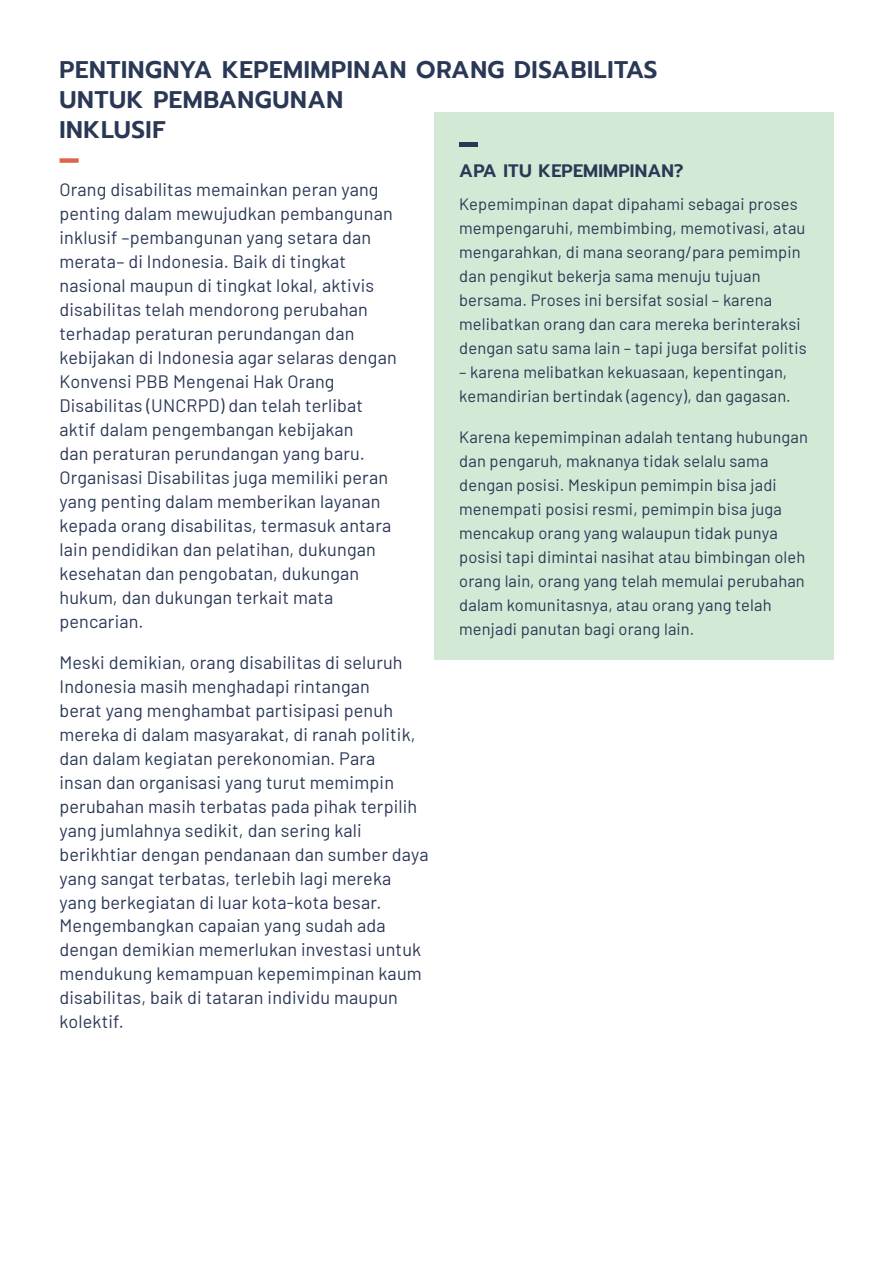
<style>
.page{position:relative;width:893px;height:1263px;background:#fff}
.page>*{position:absolute;margin:0;border:0;box-sizing:border-box;transform-origin:0 0}
.t1{font:600 24px/30px "Prompt";letter-spacing:.025em;color:#2a3855}
.t2{font:18px/24px "Barlow";letter-spacing:.01em;color:#2a3855}
.t3{font:600 18px "Prompt";letter-spacing:.01em;color:#2a3855}
.t4{font:16.5px/24px "Barlow";letter-spacing:.01em;color:#2a3855}
</style>
<div class="page">
<svg style="left:59px;top:112px;width:775px;height:548px;fill:#d3e8d5"></svg>
<h1 class="t1" style="left:60px;top:56px;width:600px">PENTINGNYA KEPEMIMPINAN ORANG DISABILITAS<br>UNTUK PEMBANGUNAN<br>INKLUSIF</h1>
<p class="t2" style="left:60px;top:179px;width:339px">Orang disabilitas memainkan peran yang penting dalam mewujudkan pembangunan inklusif –pembangunan yang setara dan merata– di Indonesia. Baik di tingkat nasional maupun di tingkat lokal, aktivis disabilitas telah mendorong perubahan terhadap peraturan perundangan dan<br>keb椀樀akan di Indonesia agar selaras dengan Konvensi PBB Mengenai Hak Orang Disabilitas (UNCRPD) dan telah terlibat aktif dalam pengembangan keb椀樀akan<br>dan peraturan perundangan yang baru.<br>Organisasi Disabilitas juga memiliki peran yang penting dalam memberikan layanan kepada orang disabilitas, termasuk antara lain pendidikan dan pelatihan, dukungan kesehatan dan pengobatan, dukungan hukum, dan dukungan terkait mata pencarian.</p>
<p class="t2" style="left:60px;top:651px;width:371px">Meski demikian, orang disabilitas di seluruh Indonesia masih menghadapi rintangan<br>berat yang menghambat partisipasi penuh mereka di dalam masyarakat, di ranah politik, dan dalam kegiatan perekonomian. Para<br>insan dan organisasi yang turut memimpin perubahan masih terbatas pada pihak terpilih yang jumlahnya sedikit, dan sering kali berikhtiar dengan pendanaan dan sumber daya yang sangat terbatas, terlebih lagi mereka yang berkegiatan di luar kota-kota besar.<br>Mengembangkan capaian yang sudah ada dengan demikian memerlukan investasi untuk mendukung kemampuan kepemimpinan kaum disabilitas, baik di tataran individu maupun kolektif.</p>
<p class="t3" style="left:459px;top:164px;width:226px">APA ITU KEPEMIMPINAN?</p>
<p class="t4" style="left:459px;top:193px;width:349px">Kepemimpinan dapat dipahami sebagai proses mempengaruhi, membimbing, memotivasi, atau mengarahkan, di mana seorang/para pemimpin dan pengikut bekerja sama menuju tujuan bersama. Proses ini bersifat sosial – karena melibatkan orang dan cara mereka berinteraksi dengan satu sama lain – tapi juga bersifat politis</p>
<p class="t4" style="left:459px;top:361px;width:333px">– karena melibatkan kekuasaan, kepentingan, kemandirian bertindak (agency), dan gagasan.</p>
<p class="t4" style="left:459px;top:426px;width:350px">Karena kepemimpinan adalah tentang hubungan dan pengaruh, maknanya tidak selalu sama dengan posisi. Meskipun pemimpin bisa jadi menempati posisi resmi, pemimpin bisa juga mencakup orang yang walaupun tidak punya posisi tapi dimintai nasihat atau bimbingan oleh orang lain, orang yang telah memulai perubahan dalam komunitasnya, atau orang yang telah menjadi panutan bagi orang lain.</p>
</div>
